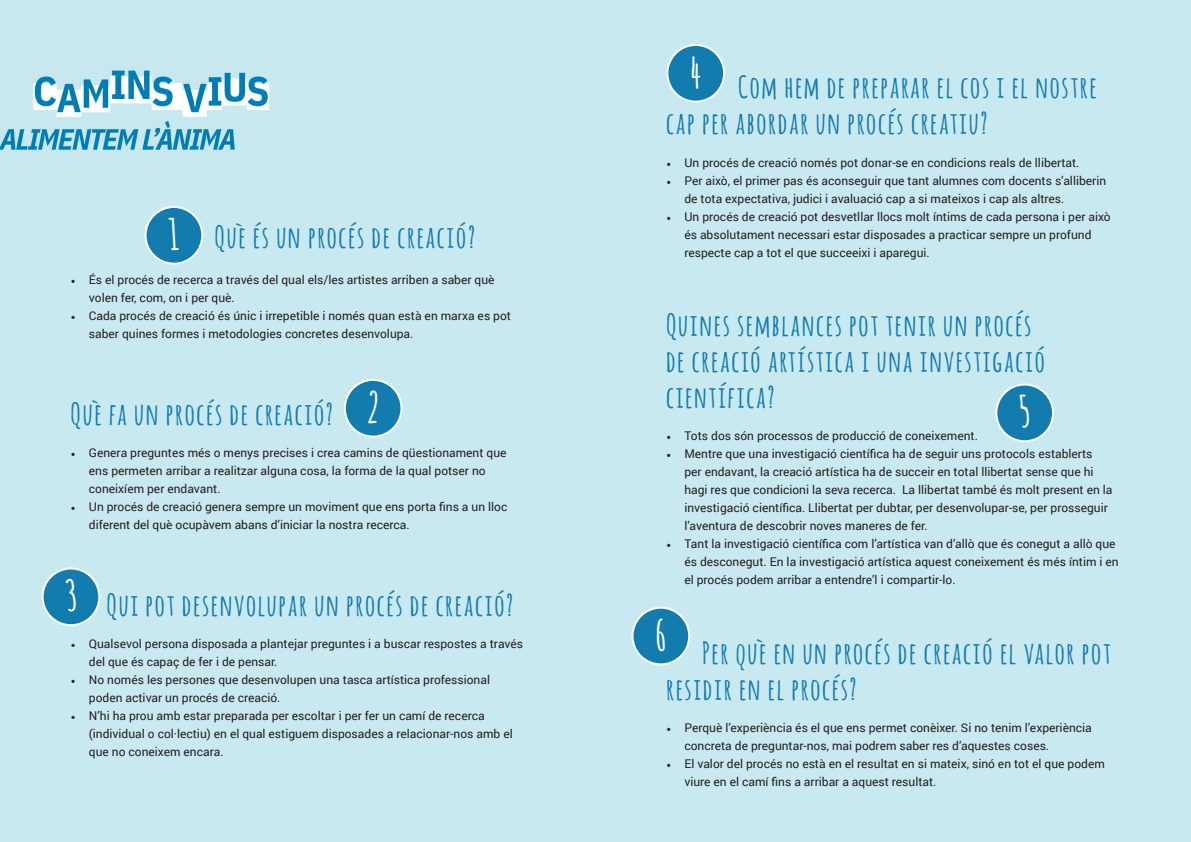
<style>
.page{position:relative;width:1191px;height:842px;background:#c9e9f0}
.page>*{position:absolute;margin:0;border:0;box-sizing:border-box;transform-origin:0 0}
.t1{font:700 42px "Amatic";color:#fff}
.t2{font:700 30px/36px "Amatic";letter-spacing:.075em;color:#137caf}
.t3{font:12px/18px "Roboto";color:#231f20}
.s1{font-family:"Minion Pro"}
</style>
<div class="page">
<img style="left:0;top:64px;width:274px;height:92px">
<div style="left:146px;top:207px;width:56px;height:57px;background:#137caf;border-radius:50%"></div>
<div style="left:145px;top:206px;width:58px;height:59px;border:2px solid #fff;border-radius:50%"></div>
<div style="left:345px;top:380px;width:56px;height:57px;background:#137caf;border-radius:50%"></div>
<div style="left:344px;top:379px;width:58px;height:59px;border:2px solid #fff;border-radius:50%"></div>
<div style="left:43px;top:568px;width:56px;height:57px;background:#137caf;border-radius:50%"></div>
<div style="left:42px;top:567px;width:58px;height:59px;border:2px solid #fff;border-radius:50%"></div>
<div style="left:667px;top:45px;width:57px;height:57px;background:#137caf;border-radius:50%"></div>
<div style="left:666px;top:44px;width:59px;height:59px;border:2px solid #fff;border-radius:50%"></div>
<div style="left:996px;top:385px;width:57px;height:56px;background:#137caf;border-radius:50%"></div>
<div style="left:995px;top:384px;width:59px;height:58px;border:2px solid #fff;border-radius:50%"></div>
<div style="left:632px;top:608px;width:57px;height:56px;background:#137caf;border-radius:50%"></div>
<div style="left:631px;top:607px;width:59px;height:58px;border:2px solid #fff;border-radius:50%"></div>
<p class="t1" style="left:169px;top:204px;width:11px">1</p>
<p class="t2" style="left:215px;top:218px;width:262px">Què és un procés de creació?</p>
<p class="t3" style="left:89px;top:271px;width:407px;text-indent:-18px"><span class="s1">•</span> És el procés de recerca a través del qual els/les artistes arriben a saber què volen fer, com, on i per què.</p>
<p class="t3" style="left:89px;top:307px;width:424px;text-indent:-18px"><span class="s1">•</span> Cada procés de creació és únic i irrepetible i només quan està en marxa es pot saber quines formes i metodologies concretes desenvolupa.</p>
<p class="t1" style="left:367px;top:377px;width:13px">2</p>
<p class="t2" style="left:71px;top:394px;width:264px">Què fa un procés de creació?</p>
<p class="t3" style="left:89px;top:443px;width:419px;text-indent:-18px"><span class="s1">•</span> Genera preguntes més o menys precises i crea camins de qüestionament que ens permeten arribar a realitzar alguna cosa, la forma de la qual potser no coneixíem per endavant.</p>
<p class="t3" style="left:89px;top:497px;width:420px;text-indent:-18px"><span class="s1">•</span> Un procés de creació genera sempre un moviment que ens porta fins a un lloc diferent del què ocupàvem abans d’iniciar la nostra recerca.</p>
<p class="t1" style="left:66px;top:566px;width:11px">3</p>
<p class="t2" style="left:107px;top:585px;width:408px">Qui pot desenvolupar un procés de creació?</p>
<p class="t3" style="left:89px;top:634px;width:436px;text-indent:-18px"><span class="s1">•</span> Qualsevol persona disposada a plantejar preguntes i a buscar respostes a través del que és capaç de fer i de pensar.</p>
<p class="t3" style="left:89px;top:670px;width:403px;text-indent:-18px"><span class="s1">•</span> No només les persones que desenvolupen una tasca artística professional poden activar un procés de creació.</p>
<p class="t3" style="left:89px;top:706px;width:425px;text-indent:-18px"><span class="s1">•</span> N’hi ha prou amb estar preparada per escoltar i per fer un camí de recerca (individual o col·lectiu) en el qual estiguem disposades a relacionar-nos amb el que no coneixem encara.</p>
<p class="t1" style="left:690px;top:42px;width:13px">4</p>
<p class="t2" style="left:666px;top:68px;width:431px;text-indent:72px">Com hem de preparar el cos i el nostre cap per abordar un procés creatiu?</p>
<p class="t3" style="left:666px;top:153px;width:414px"><span class="s1">•</span> Un procés de creació només pot donar-se en condicions reals de llibertat.</p>
<p class="t3" style="left:684px;top:171px;width:423px;text-indent:-18px"><span class="s1">•</span> Per això, el primer pas és aconseguir que tant alumnes com docents s’alliberin de tota expectativa, judici i avaluació cap a si mateixos i cap als altres.</p>
<p class="t3" style="left:684px;top:207px;width:428px;text-indent:-18px"><span class="s1">•</span> Un procés de creació pot desvetllar llocs molt íntims de cada persona i per això és absolutament necessari estar disposades a practicar sempre un profund respecte cap a tot el que succeeixi i aparegui.</p>
<p class="t2" style="left:666px;top:306px;width:380px">Quines semblances pot tenir un procés de creació artística i una investigació científica?</p>
<p class="t3" style="left:666px;top:427px;width:313px"><span class="s1">•</span> Tots dos són processos de producció de coneixement.</p>
<p class="t3" style="left:684px;top:445px;width:429px;text-indent:-18px"><span class="s1">•</span> Mentre que una investigació científica ha de seguir uns protocols establerts per endavant, la creació artística ha de succeir en total llibertat sense que hi hagi res que condicioni la seva recerca. La llibertat també és molt present en la investigació científica. Llibertat per dubtar, per desenvolupar-se, per prosseguir l’aventura de descobrir noves maneres de fer.</p>
<p class="t3" style="left:684px;top:535px;width:436px;text-indent:-18px"><span class="s1">•</span> Tant la investigació científica com l’artística van d’allò que és conegut a allò que és desconegut. En la investigació artística aquest coneixement és més íntim i en el procés podem arribar a entendre’l i compartir-lo.</p>
<p class="t1" style="left:1020px;top:382px;width:10px">5</p>
<p class="t1" style="left:655px;top:605px;width:13px">6</p>
<p class="t2" style="left:666px;top:633px;width:446px;text-indent:36px">Per què en un procés de creació el valor pot residir en el procés?</p>
<p class="t3" style="left:684px;top:718px;width:409px;text-indent:-18px"><span class="s1">•</span> Perquè l’experiència és el que ens permet conèixer. Si no tenim l’experiència concreta de preguntar-nos, mai podrem saber res d’aquestes coses.</p>
<p class="t3" style="left:684px;top:754px;width:422px;text-indent:-18px"><span class="s1">•</span> El valor del procés no està en el resultat en si mateix, sinó en tot el que podem viure en el camí fins a arribar a aquest resultat.</p>
</div>
